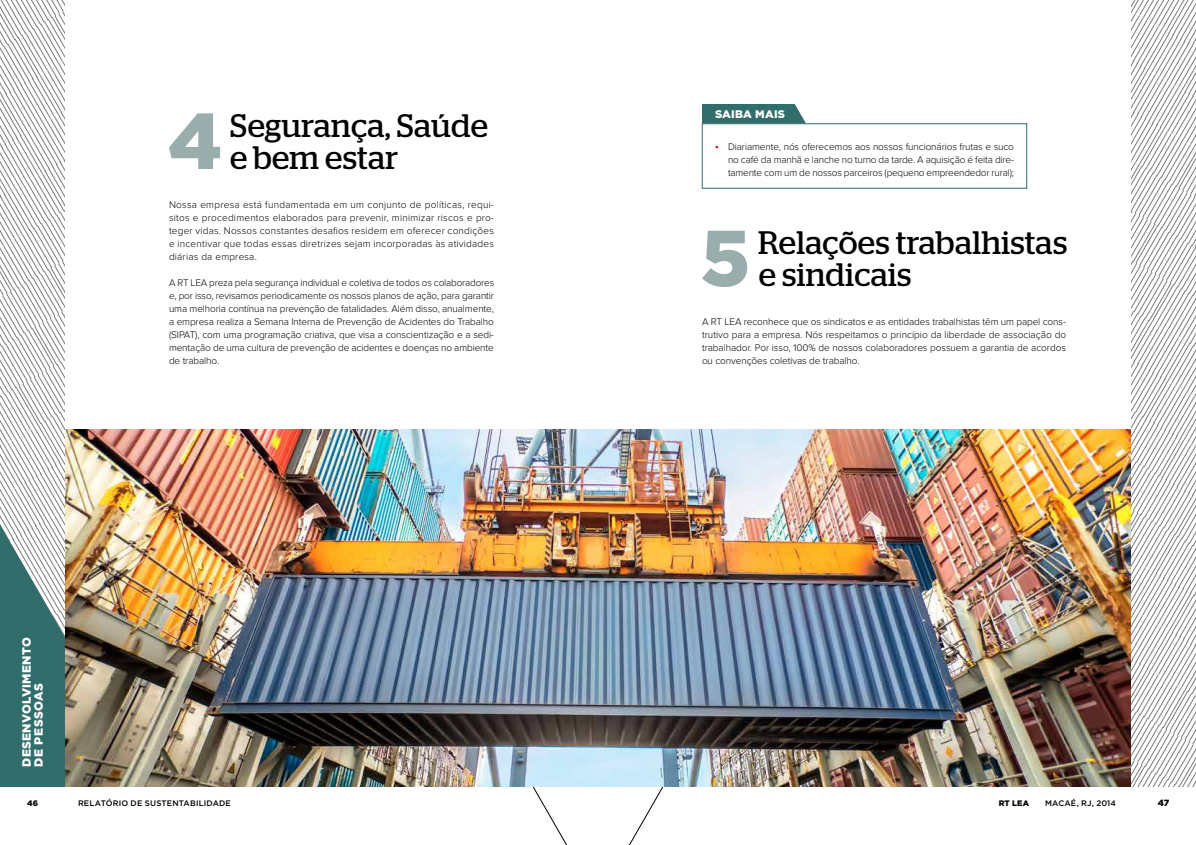
<style>
.page{position:relative;width:1196px;height:845px;background:#fff}
.page>*{position:absolute;margin:0;border:0;box-sizing:border-box;transform-origin:0 0}
.t1{font:900 78.9px "Gotham HTF";color:#9aadad}
.t2{font:32.5px/32.5px "Stag";letter-spacing:.01em;color:#000}
.t3{font:900 12px/12px "Gotham HTF";letter-spacing:.035em;color:#fff}
.t4{font:900 11px "Gotham HTF";letter-spacing:.02em;color:#fff}
.t5{font:300 10px/13px "Proxima Nova";letter-spacing:-.01em;color:#000;text-align:justify}
.t6{font:900 9px "Gotham HTF";color:#000}
.t7{font:500 8px "Gotham HTF";letter-spacing:.02em;color:#000}
.t8{font:900 8px "Gotham HTF";letter-spacing:.02em;color:#000}
.s1{font-size:12px;color:#d20a11}
</style>
<div class="page">
<svg style="left:0;top:0;width:65px;height:525px"></svg>
<svg style="left:1131px;top:0;width:65px;height:786px"></svg>
<svg style="left:533px;top:786px;width:45px;height:59px"></svg>
<svg style="left:618px;top:786px;width:45px;height:59px"></svg>
<svg style="left:72px;top:786px;width:461px;height:1px"></svg>
<svg style="left:663px;top:786px;width:461px;height:1px"></svg>
<div style="left:0;top:647px;width:65px;height:139px;background:#316d6b"></div>
<svg style="left:0;top:525px;width:65px;height:122px"></svg>
<svg style="left:702px;top:104px;width:104px;height:20px;background:#3d7573"></svg>
<img style="left:65px;top:429px;width:1066px;height:357px">
<p class="t3" style="left:20px;top:767px;width:131px;rotate:-90deg">DESENVOLVIMENTO<br>DE PESSOAS</p>
<h1 class="t1" style="left:168px;top:95px;width:56px">4</h1>
<h2 class="t2" style="left:230px;top:109px;width:259px">Segurança, Saúde e bem estar</h2>
<p class="t5" style="left:169px;top:198px;width:327px">Nossa empresa está fundamentada em um conjunto de políticas, requi&shy;sitos e procedimentos elaborados para prevenir, minimizar riscos e pro&shy;teger vidas. Nossos constantes desafios residem em oferecer condições e incentivar que todas essas diretrizes sejam incorporadas às atividades diárias da empresa.</p>
<p class="t5" style="left:169px;top:276px;width:327px">A RT LEA preza pela segurança individual e coletiva de todos os colaboradores e, por isso, revisamos periodicamente os nossos planos de ação, para garantir uma melhoria contínua na prevenção de fatalidades. Além disso, anualmente, a empresa realiza a Semana Interna de Prevenção de Acidentes do Trabalho (SIPAT), com uma programação criativa, que visa a conscientização e a sedi&shy;mentação de uma cultura de prevenção de acidentes e doenças no ambiente de trabalho.</p>
<p class="t4" style="left:715px;top:108px;width:72px">SAIBA MAIS</p>
<p class="t5" style="left:728px;top:140px;width:288px;text-indent:-13px"><span class="s1">•</span> Diariamente, nós oferecemos aos nossos funcionários frutas e suco no café da manhã e lanche no turno da tarde. A aquisição é feita dire&shy;tamente com um de nossos parceiros (pequeno empreendedor rural);</p>
<h1 class="t1" style="left:701px;top:212px;width:51px">5</h1>
<h2 class="t2" style="left:758px;top:226px;width:311px">Relações trabalhistas e sindicais</h2>
<p class="t5" style="left:702px;top:315px;width:366px">A RT LEA reconhece que os sindicatos e as entidades trabalhistas têm um papel cons&shy;trutivo para a empresa. Nós respeitamos o princípio da liberdade de associação do trabalhador. Por isso, 100% de nossos colaboradores possuem a garantia de acordos ou convenções coletivas de trabalho.</p>
<p class="t8" style="left:27px;top:799px;width:12px">46</p>
<p class="t7" style="left:78px;top:799px;width:154px">RELATÓRIO DE SUSTENTABILIDADE</p>
<p class="t8" style="left:999px;top:799px;width:32px">RT LEA</p>
<p class="t7" style="left:1045px;top:799px;width:72px">MACAÉ, RJ, 2014</p>
<p class="t6" style="left:1158px;top:798px;width:13px">47</p>
</div>
